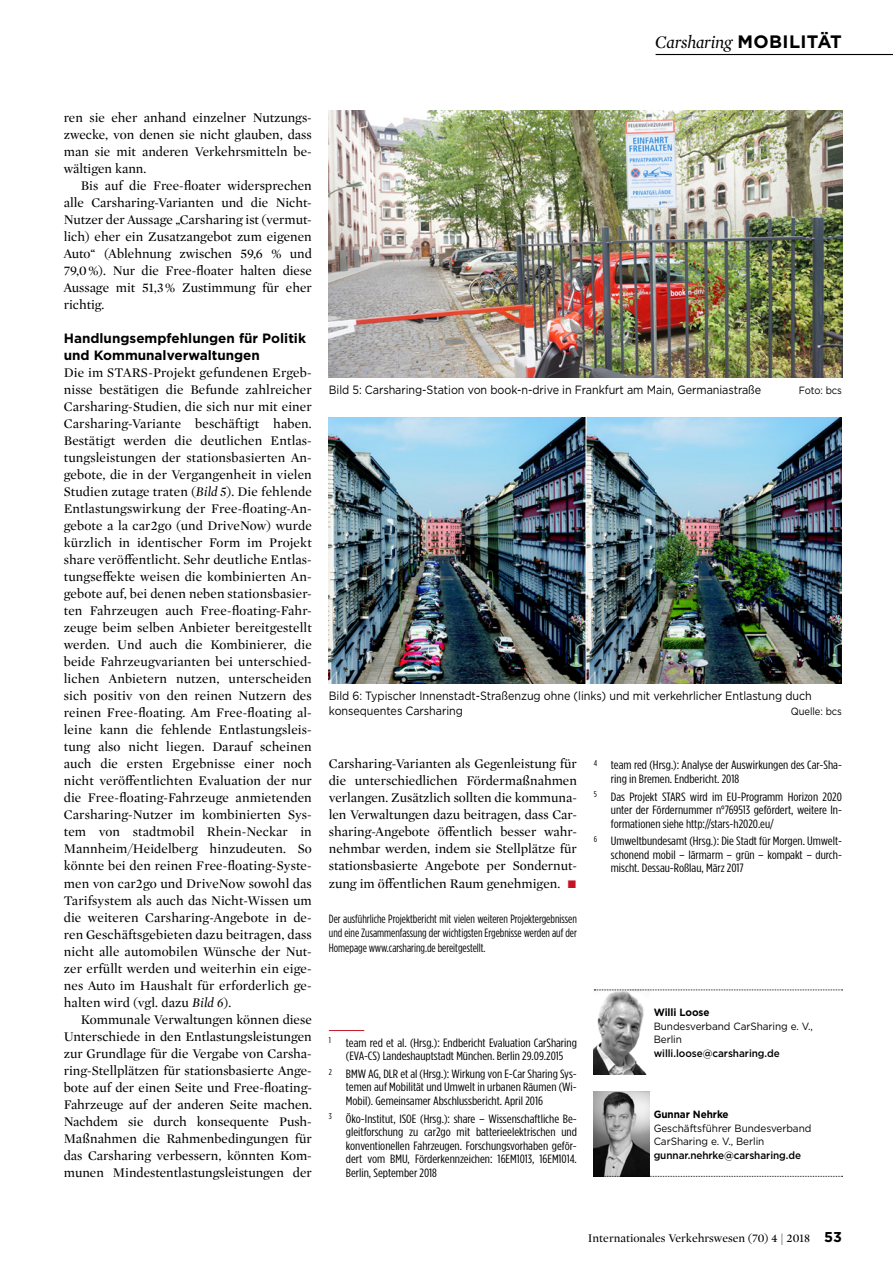
<style>
.page{position:relative;width:893px;height:1263px;background:#fff}
.page>*{position:absolute;margin:0;border:0;box-sizing:border-box;transform-origin:0 0}
.t1{font:italic 18px "Mercury Display";letter-spacing:-.01em;color:#000}
._03__Copy_Text_1__Ze{font:13.5px/17px "Mercury Display";letter-spacing:.01em;color:#000;text-align:justify}
._03__Copy_Text{font:13.5px/17px "Mercury Display";color:#000;text-align:justify}
._05__Zwischentitel_9{font:700 13.5px/17px "Gotham";color:#000}
._07__Fußnoten_ohne_L{font:12px/13.5px "Gotham Condensed";color:#000;text-align:justify;scale:1.15 1}
._04__BU{font:12px/14.2px "Gotham";letter-spacing:-.005em;color:#000;scale:.9 1}
._08__Literatur{font:12px/14.2px "Gotham Condensed";color:#000;text-align:justify}
._07__Fußnoten_mit_Li{font:12px/13.5px "Gotham Condensed";color:#000;text-align:center;scale:1.15 1}
.t2{font:12px "Mercury Display";color:#000}
._07__Autor{font:10.5px/13.5px "Gotham";letter-spacing:-.005em;color:#000;scale:.95 1}
._07__Autor-2{font:700 10.5px "Gotham";letter-spacing:-.005em;color:#000;scale:.95 1}
._04__BU-2{font:10.5px "Gotham";letter-spacing:-.005em;color:#000;scale:.9 1}
.s1{font-family:"Gotham";font-weight:700;font-style:normal}
.s2{font-style:italic}
.s3{font-family:"Impact";font-size:16.05px;color:#c41425}
.s4{font-weight:500}
.s5{font-family:"Gotham";font-weight:700;font-size:14.25px}
</style>
<div class="page">
<hr style="left:656px;top:54px;width:237px;height:1px;background:#000">
<hr style="left:329px;top:1030px;width:35px;height:1px;background:#c41425">
<img style="left:594px;top:990px;width:55px;height:84px">
<img style="left:594px;top:1091px;width:55px;height:85px">
<svg style="left:594px;top:989px;width:249px;height:1px"></svg>
<svg style="left:594px;top:1176px;width:249px;height:1px"></svg>
<img style="left:329px;top:111px;width:514px;height:266px">
<img style="left:329px;top:417px;width:513px;height:266px">
<h1 class="t1" style="left:655px;top:30px;width:188px">Carsharing <span class="s1">MOBILITÄT</span></h1>
<p class="_03__Copy_Text" style="left:64px;top:109px;width:250px">ren sie eher anhand einzelner Nutzungs&shy;zwecke, von denen sie nicht glauben, dass man sie mit anderen Verkehrsmitteln be&shy;wältigen kann.</p>
<p class="_03__Copy_Text" style="left:64px;top:177px;width:250px;text-indent:17px">Bis auf die Free-floater widersprechen alle Carsharing-Varianten und die Nicht-Nutzer der Aussage „Carsharing ist (vermut&shy;lich) eher ein Zusatzangebot zum eigenen Auto“ (Ablehnung zwischen 59,6 % und 79,0 %). Nur die Free-floater halten diese Aussage mit 51,3 % Zustimmung für eher richtig.</p>
<p class="_05__Zwischentitel_9" style="left:64px;top:330px;width:244px">Handlungsempfehlungen für Politik und Kommunalverwaltungen</p>
<p class="_03__Copy_Text_1__Ze" style="left:64px;top:364px;width:250px">Die im STARS-Projekt gefundenen Ergeb&shy;nisse bestätigen die Befunde zahlreicher Carsharing-Studien, die sich nur mit einer Carsharing-Variante beschäftigt haben.<br>Bestätigt werden die deutlichen Entlas&shy;tungsleistungen der stationsbasierten An&shy;gebote, die in der Vergangenheit in vielen Studien zutage traten (<span class="s2">Bild 5</span>). Die fehlende Entlastungswirkung der Free-floating-An&shy;gebote a la car2go (und DriveNow) wurde kürzlich in identischer Form im Projekt share veröffentlicht. Sehr deutliche Entlas&shy;tungseffekte weisen die kombinierten An&shy;gebote auf, bei denen neben stationsbasier&shy;ten Fahrzeugen auch Free-floating-Fahr&shy;zeuge beim selben Anbieter bereitgestellt werden. Und auch die Kombinierer, die beide Fahrzeugvarianten bei unterschied&shy;lichen Anbietern nutzen, unterscheiden sich positiv von den reinen Nutzern des reinen Free-floating. Am Free-floating al&shy;leine kann die fehlende Entlastungsleis&shy;tung also nicht liegen. Darauf scheinen auch die ersten Ergebnisse einer noch nicht veröffentlichten Evaluation der nur die Free-floating-Fahrzeuge anmietenden Carsharing-Nutzer im kombinierten Sys&shy;tem von stadtmobil Rhein-Neckar in Mannheim/Heidelberg hinzudeuten. So könnte bei den reinen Free-floating-Syste&shy;men von car2go und DriveNow sowohl das Tarifsystem als auch das Nicht-Wissen um die weiteren Carsharing-Angebote in de&shy;ren Geschäftsgebieten dazu beitragen, dass nicht alle automobilen Wünsche der Nut&shy;zer erfüllt werden und weiterhin ein eige&shy;nes Auto im Haushalt für erforderlich ge&shy;halten wird (vgl. dazu <span class="s2">Bild 6</span>).</p>
<p class="_03__Copy_Text" style="left:64px;top:1010px;width:250px;text-indent:17px">Kommunale Verwaltungen können diese Unterschiede in den Entlastungsleistungen zur Grundlage für die Vergabe von Carsha&shy;ring-Stellplätzen für stationsbasierte Ange&shy;bote auf der einen Seite und Free-floating-Fahrzeuge auf der anderen Seite machen.<br>Nachdem sie durch konsequente Push-Maßnahmen die Rahmenbedingungen für das Carsharing verbessern, könnten Kom&shy;munen Mindestentlastungsleistungen der</p>
<p class="_04__BU" style="left:329px;top:383px;width:482px">Bild 5: Carsharing-Station von book-n-drive in Frankfurt am Main, Germaniastraße</p>
<p class="_04__BU-2" style="left:799px;top:384px;width:49px">Foto: bcs</p>
<p class="_04__BU" style="left:329px;top:689px;width:538px">Bild 6: Typischer Innenstadt-Straßenzug ohne (links) und mit verkehrlicher Entlastung duch konsequentes Carsharing</p>
<p class="_04__BU-2" style="left:791px;top:704px;width:58px">Quelle: bcs</p>
<p class="_03__Copy_Text" style="left:329px;top:755px;width:250px">Carsharing-Varianten als Gegenleistung für die unterschiedlichen Fördermaßnahmen verlangen. Zusätzlich sollten die kommuna&shy;len Verwaltungen dazu beitragen, dass Car&shy;sharing-Angebote öffentlich besser wahr&shy;nehmbar werden, indem sie Stellplätze für stationsbasierte Angebote per Sondernut&shy;zung im öffentlichen Raum genehmigen. <span class="s3">■</span></p>
<p class="_08__Literatur" style="left:329px;top:911px;width:250px">Der ausführliche Projektbericht mit vielen weiteren Projektergebnissen und eine Zusammenfassung der wichtigsten Ergebnisse werden auf der Homepage www.carsharing.de bereitgestellt.</p>
<p class="_07__Fußnoten_ohne_L" style="left:611px;top:758px;width:202px;text-indent:-17px"><sup>4</sup> team red (Hrsg.): Analyse der Auswirkungen des Car-Sha&shy;ring in Bremen. Endbericht. 2018</p>
<p class="_07__Fußnoten_ohne_L" style="left:611px;top:789px;width:202px;text-indent:-17px"><sup>5</sup> Das Projekt STARS wird im EU-Programm Horizon 2020 unter der Fördernummer n°769513 gefördert, weitere In&shy;formationen siehe http://stars-h2020.eu/</p>
<p class="_07__Fußnoten_ohne_L" style="left:611px;top:834px;width:202px;text-indent:-17px"><sup>6</sup> Umweltbundesamt (Hrsg.): Die Stadt für Morgen. Umwelt&shy;schonend mobil – lärmarm – grün – kompakt – durch&shy;mischt. Dessau-Roßlau, März 2017</p>
<p class="_07__Fußnoten_mit_Li" style="left:329px;top:1035px;width:217px"><sup>1</sup> team red et al. (Hrsg.): Endbericht Evaluation CarSharing (EVA-CS) Landeshauptstadt München. Berlin 29.09.2015</p>
<p class="_07__Fußnoten_ohne_L" style="left:346px;top:1067px;width:202px;text-indent:-17px"><sup>2</sup> BMW AG, DLR et al (Hrsg.): Wirkung von E-Car Sharing Sys&shy;temen auf Mobilität und Umwelt in urbanen Räumen (Wi-Mobil). Gemeinsamer Abschlussbericht. April 2016</p>
<p class="_07__Fußnoten_ohne_L" style="left:346px;top:1111px;width:202px;text-indent:-17px"><sup>3</sup> Öko-Institut, ISOE (Hrsg.): share – Wissenschaftliche Be&shy;gleitforschung zu car2go mit batterieelektrischen und konventionellen Fahrzeugen. Forschungsvorhaben geför&shy;dert vom BMU, Förderkennzeichen: 16EM1013, 16EM1014.<br>Berlin, September 2018</p>
<p class="_07__Autor-2" style="left:654px;top:1005px;width:60px">Willi Loose</p>
<p class="_07__Autor" style="left:654px;top:1019px;width:169px">Bundesverband CarSharing e. V.,<br>Berlin<br><span class="s4">willi.loose@carsharing.de</span></p>
<p class="_07__Autor-2" style="left:654px;top:1107px;width:81px">Gunnar Nehrke</p>
<p class="_07__Autor" style="left:654px;top:1121px;width:168px">Geschäftsführer Bundesverband<br>CarSharing e. V., Berlin <span class="s4">gunnar.nehrke@carsharing.de</span></p>
<p class="t2" style="left:588px;top:1230px;width:256px">Internationales Verkehrswesen (70) 4 | 2018 <span class="s5">53</span></p>
</div>
